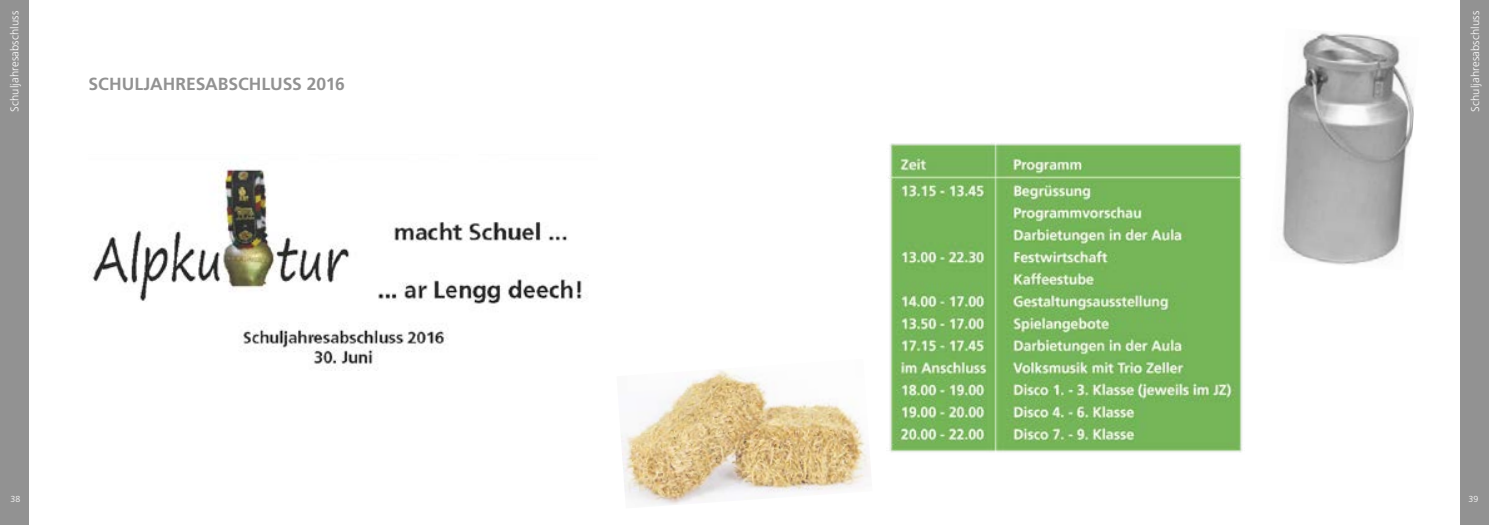
<style>
.page{position:relative;width:1489px;height:525px;background:#fff}
.page>*{position:absolute;margin:0;border:0;box-sizing:border-box;transform-origin:0 0}
.t1{font:700 17.5px "Frutiger LT Std";letter-spacing:-.005em;color:#929292}
.t2{font:300 11.25px "Frutiger LT Std";letter-spacing:.01em;color:#fff}
.t3{font:300 8.75px "Frutiger LT Std";color:#fff}
</style>
<div class="page">
<div style="left:1460px;top:0;width:28px;height:524px;background:#929292"></div>
<div style="left:0;top:0;width:28px;height:524px;background:#929292"></div>
<img style="left:92px;top:162px;width:495px;height:208px">
<img style="left:621px;top:370px;width:249px;height:135px">
<img style="left:1282px;top:32px;width:132px;height:234px">
<img style="left:888px;top:143px;width:355px;height:310px">
<p class="t2" style="left:8px;top:112px;width:103px;rotate:-90deg">Schuljahresabschluss</p>
<p class="t2" style="left:1468px;top:112px;width:103px;rotate:-90deg">Schuljahresabschluss</p>
<h1 class="t1" style="left:89px;top:74px;width:258px">SCHULJAHRESABSCHLUSS 2016</h1>
<p class="t3" style="left:11px;top:494px;width:11px">38</p>
<p class="t3" style="left:1468px;top:494px;width:11px">39</p>
</div>
